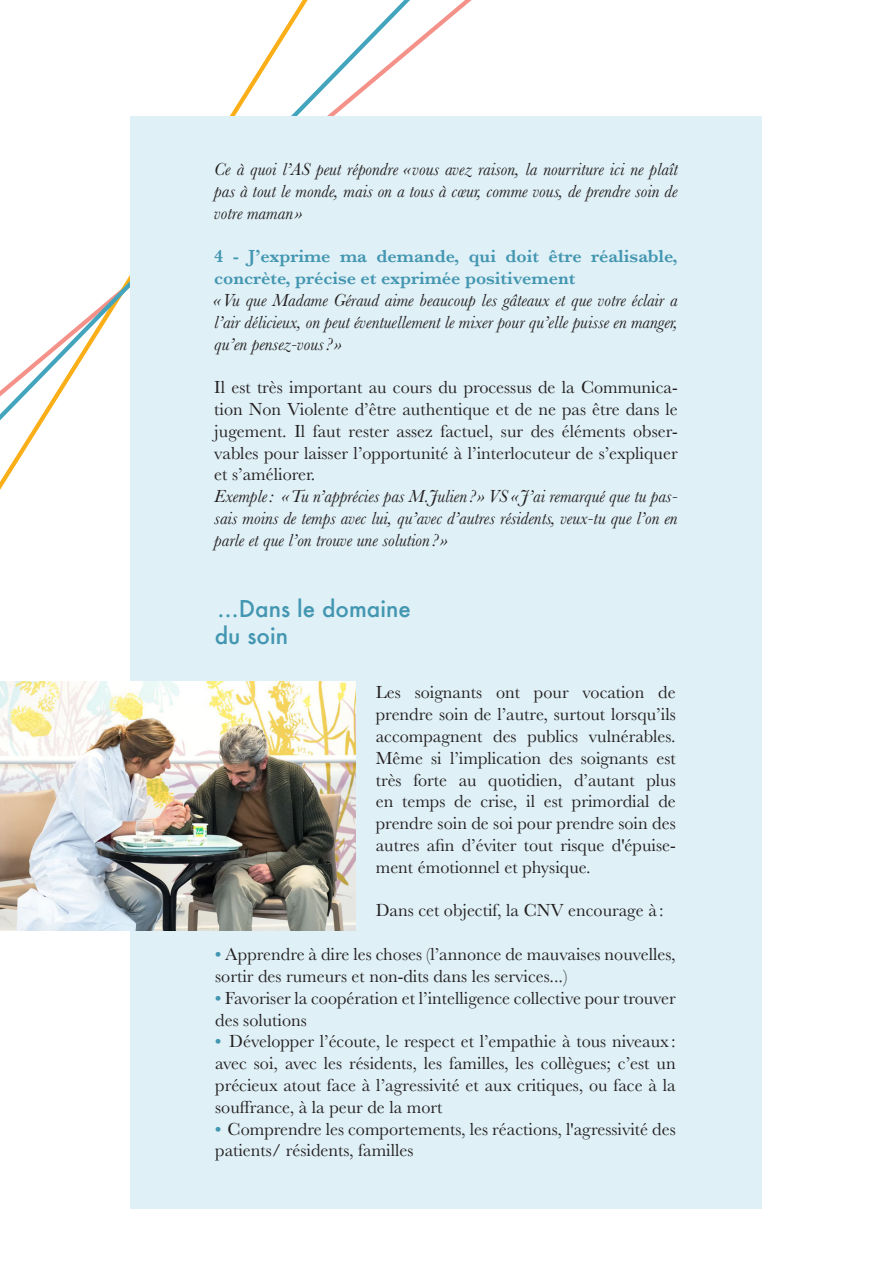
<style>
.page{position:relative;width:893px;height:1263px;background:#fff}
.page>*{position:absolute;margin:0;border:0;box-sizing:border-box;transform-origin:0 0}
.t1{font:500 22.5px "Futura";color:#4396b1}
.t2{font:18.15px/21.8px "Baskerville";color:#231f20;text-align:justify}
.t3{font:italic 18.15px/21.8px "Baskerville";color:#231f20;text-align:justify}
.t4{font:600 18.15px/21.8px "Baskerville";color:#4396b1}
.s1{font-weight:600;color:#4396b1}
</style>
<div class="page">
<svg style="left:0;top:0;width:444px;height:564px"></svg>
<div style="left:131px;top:117px;width:631px;height:1092px;background:#dff0f6"></div>
<img style="left:1px;top:681px;width:354px;height:249px">
<p class="t3" style="left:214px;top:158px;width:465px">Ce à quoi l’AS peut répondre «vous avez raison, la nourriture ici ne plaît pas à tout le monde, mais on a tous à cœur, comme vous, de prendre soin de votre maman »</p>
<p class="t4" style="left:214px;top:245px;width:465px">4 - J’exprime ma demande, qui doit être réalisable, concrète, précise et exprimée positivement</p>
<p class="t3" style="left:214px;top:289px;width:465px">«Vu que Madame Géraud aime beaucoup les gâteaux et que votre éclair a l’air délicieux, on peut éventuellement le mixer pour qu’elle puisse en manger, qu’en pensez-vous?»</p>
<p class="t2" style="left:214px;top:377px;width:465px">Il est très important au cours du processus de la Communica&shy;tion Non Violente d’être authentique et de ne pas être dans le jugement. Il faut rester assez factuel, sur des éléments obser&shy;vables pour laisser l’opportunité à l’interlocuteur de s’expliquer et s’améliorer.</p>
<p class="t3" style="left:214px;top:486px;width:465px">Exemple: «Tu n’apprécies pas M.Julien ?» VS « J’ai remarqué que tu pas&shy;sais moins de temps avec lui, qu’avec d’autres résidents, veux-tu que l’on en parle et que l’on trouve une solution ?»</p>
<p class="t1" style="left:218px;top:593px;width:195px">…Dans le domaine</p>
<p class="t1" style="left:215px;top:620px;width:75px">du soin</p>
<p class="t2" style="left:376px;top:682px;width:302px">Les soignants ont pour vocation de prendre soin de l’autre, surtout lorsqu’ils accompagnent des publics vulnérables.<br>Même si l’implication des soignants est très forte au quotidien, d’autant plus en temps de crise, il est primordial de prendre soin de soi pour prendre soin des autres afin d’éviter tout risque d'épuise&shy;ment émotionnel et physique.</p>
<p class="t2" style="left:376px;top:900px;width:289px">Dans cet objectif, la CNV encourage à :</p>
<p class="t2" style="left:215px;top:943px;width:462px"><span class="s1">•</span> Apprendre à dire les choses (l’annonce de mauvaises nouvelles, sortir des rumeurs et non-dits dans les services...)</p>
<p class="t2" style="left:215px;top:987px;width:462px"><span class="s1">•</span> Favoriser la coopération et l’intelligence collective pour trouver des solutions</p>
<p class="t2" style="left:215px;top:1031px;width:462px"><span class="s1">•</span> Développer l’écoute, le respect et l’empathie à tous niveaux : avec soi, avec les résidents, les familles, les collègues; c’est un précieux atout face à l’agressivité et aux critiques, ou face à la souffrance, à la peur de la mort</p>
<p class="t2" style="left:215px;top:1118px;width:462px"><span class="s1">•</span> Comprendre les comportements, les réactions, l'agressivité des patients/ résidents, familles</p>
</div>
